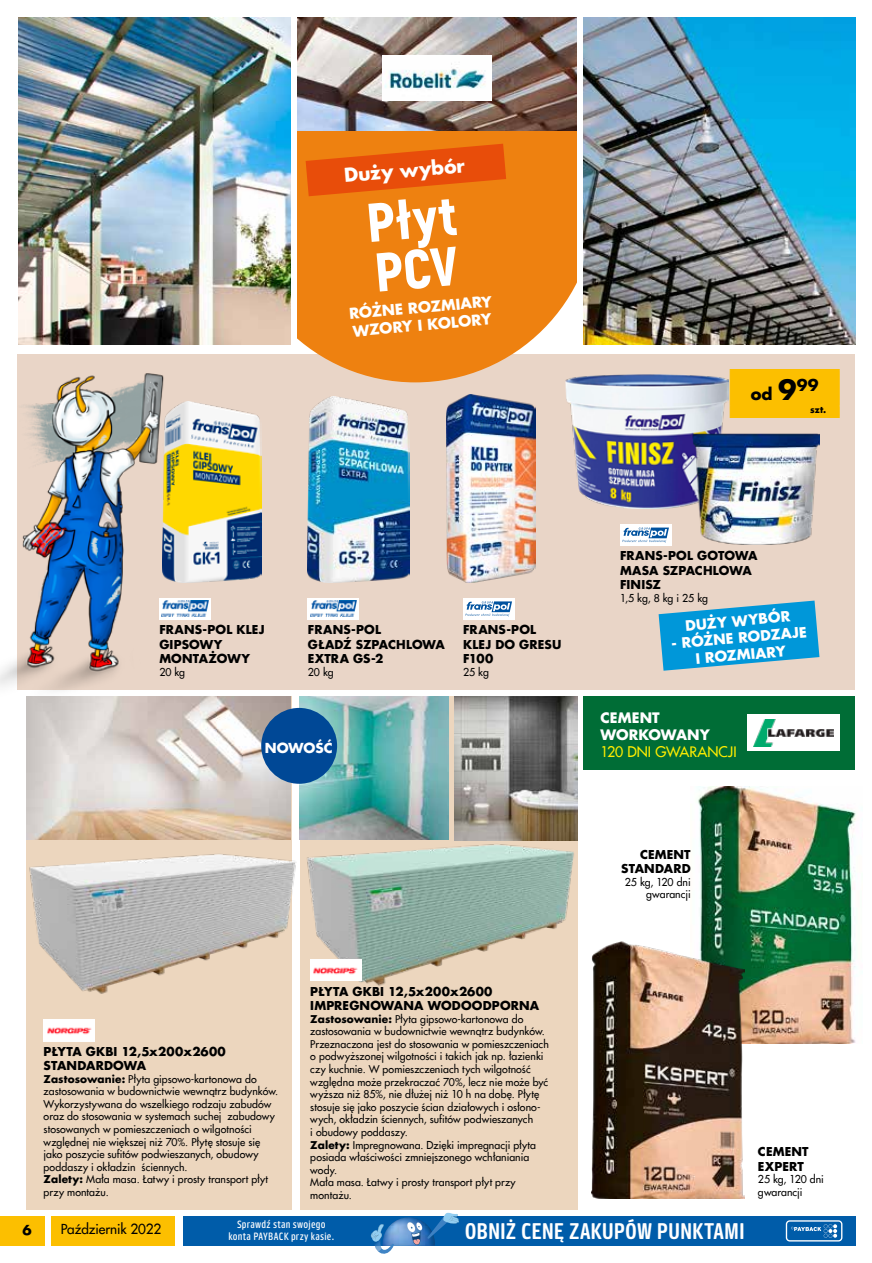
<style>
.page{position:relative;width:872px;height:1263px;background:#fff}
.page>*{position:absolute;margin:0;border:0;box-sizing:border-box;transform-origin:0 0}
.t1{font:900 54.6px/50.1px "Akrobat";color:#fff}
.t2{font:22.5px "PAYBACK";letter-spacing:-.005em;color:#fff}
.t3{font:700 18.75px "Futura Pl";color:#fff}
.t4{font:700 16.2px "Futura Pl";color:#000}
.t5{font:700 14.7px/17.7px "Futura Pl";color:#fff}
.t6{font:700 14.1px/17px "Futura Pl";letter-spacing:.005em;color:#fff;text-align:center}
.t7{font:14.1px "Futura Pl";color:#ffed00}
.t8{font:13.5px "Futura Pl";letter-spacing:-.01em;color:#000}
.t9{font:700 13.5px "Futura Pl";letter-spacing:-.005em;color:#fff}
.t10{font:700 13.5px "Futura Pl";color:#000}
.t11{font:700 12px/14.4px "Futura Pl";letter-spacing:.01em;color:#000}
.t12{font:10.5px/12.6px "Futura Pl";letter-spacing:.005em;color:#000}
.t13{font:300 10.5px/12.6px "PAYBACK";letter-spacing:.025em;color:#fff;text-align:center}
.t14{font:700 9px "Futura Pl";color:#000}
.s1{font-size:27px}
.s2{font-weight:700}
</style>
<div class="page">
<div style="left:17px;top:354px;width:838px;height:336px;background:#e9d5c7"></div>
<div style="left:300px;top:696px;width:277px;height:514px;background:#ecd6be"></div>
<div style="left:27px;top:696px;width:265px;height:514px;background:#ecd6be"></div>
<img style="left:27px;top:696px;width:264px;height:98px">
<img style="left:300px;top:696px;width:148px;height:141px">
<img style="left:454px;top:696px;width:123px;height:141px">
<img style="left:297px;top:17px;width:280px;height:115px">
<img style="left:698px;top:786px;width:158px;height:257px">
<img style="left:591px;top:942px;width:153px;height:257px">
<svg style="left:297px;top:132px;width:280px;height:250px;background:#ee8b25"></svg>
<img style="left:18px;top:17px;width:272px;height:327px">
<img style="left:584px;top:17px;width:271px;height:327px">
<img style="left:446px;top:395px;width:89px;height:188px">
<img style="left:308px;top:397px;width:101px;height:186px">
<img style="left:185px;top:401px;width:76px;height:182px">
<img style="left:565px;top:374px;width:163px;height:135px">
<img style="left:692px;top:433px;width:127px;height:111px">
<img style="left:26px;top:794px;width:305px;height:260px">
<img style="left:263px;top:837px;width:315px;height:155px">
<img style="left:382px;top:55px;width:110px;height:46px">
<svg style="left:185px;top:598px;width:25px;height:22px"></svg>
<img style="left:185px;top:601px;width:23px;height:16px">
<svg style="left:308px;top:598px;width:51px;height:22px"></svg>
<img style="left:310px;top:601px;width:47px;height:16px">
<div style="left:463px;top:598px;width:51px;height:22px;background:#fff"></div>
<svg style="left:465px;top:601px;width:47px;height:16px"></svg>
<div style="left:620px;top:524px;width:51px;height:22px;background:#fff"></div>
<svg style="left:622px;top:527px;width:47px;height:16px"></svg>
<img style="left:44px;top:1020px;width:51px;height:21px">
<img style="left:310px;top:960px;width:51px;height:21px">
<div style="left:261px;top:708px;width:76px;height:76px;background:#004896;border-radius:50%"></div>
<svg style="left:306px;top:144px;width:200px;height:52px;background:#e95d0b"></svg>
<svg style="left:658px;top:601px;width:161px;height:70px"></svg>
<div style="left:583px;top:696px;width:272px;height:73px;background:#006d36"></div>
<hr style="left:729px;top:369px;width:110px;height:1px;background:#fcbf00">
<div style="left:729px;top:370px;width:110px;height:47px;background:#fcbf00"></div>
<hr style="left:729px;top:417px;width:110px;height:1px;background:#fcbf00">
<div style="left:747px;top:715px;width:92px;height:36px;background:#fff"></div>
<img style="left:753px;top:720px;width:80px;height:26px">
<div style="left:51px;top:1216px;width:124px;height:30px;background:#fcbf00"></div>
<div style="left:0;top:1216px;width:45px;height:30px;background:#fcbf00"></div>
<img style="left:0;top:373px;width:185px;height:369px">
<div style="left:183px;top:1216px;width:672px;height:30px;background:#005ca9"></div>
<img style="left:392px;top:1217px;width:15px;height:29px">
<svg style="left:407px;top:1212px;width:52px;height:34px"></svg>
<svg style="left:370px;top:1224px;width:24px;height:30px"></svg>
<svg style="left:791px;top:1224px;width:46px;height:14px"></svg>
<div style="left:786px;top:1220px;width:56px;height:21px;border:1px solid #fff;border-radius:3px"></div>
<h3 class="t3" style="left:343px;top:163px;width:123px;rotate:-5deg">Duży wybór</h3>
<h1 class="t1" style="left:364px;top:198px;width:92px;rotate:-5deg">Płyt<br>PCV</h1>
<h3 class="t5" style="left:348px;top:305px;width:145px;rotate:-5deg">RÓŻNE ROZMIARY<br>WZORY I KOLORY</h3>
<h3 class="t4" style="left:751px;top:384px;width:69px">od <span class="s1">9</span><sup>99</sup></h3>
<p class="t14" style="left:810px;top:404px;width:18px">szt.</p>
<p class="t11" style="left:159px;top:622px;width:107px">FRANS-POL KLEJ<br>GIPSOWY<br>MONTAŻOWY</p>
<p class="t12" style="left:159px;top:665px;width:27px">20 kg</p>
<p class="t11" style="left:308px;top:622px;width:139px">FRANS-POL<br>GŁADŹ SZPACHLOWA<br>EXTRA GS-2</p>
<p class="t12" style="left:308px;top:665px;width:27px">20 kg</p>
<p class="t11" style="left:463px;top:622px;width:100px">FRANS-POL<br>KLEJ DO GRESU<br>F100</p>
<p class="t12" style="left:463px;top:665px;width:27px">25 kg</p>
<p class="t9" style="left:265px;top:739px;width:70px">NOWOŚĆ</p>
<p class="t11" style="left:44px;top:1044px;width:184px">PŁYTA GKBI 12,5x200x2600<br>STANDARDOWA</p>
<p class="t12" style="left:44px;top:1072px;width:236px"><span class="s2">Zastosowanie:</span> Płyta gipsowo-kartonowa do zastosowania w budownictwie wewnątrz budynków.<br>Wykorzystywana do wszelkiego rodzaju zabudów oraz do stosowania w systemach suchej zabudowy stosowanych w pomieszczeniach o wilgotności względnej nie większej niż 70%. Płytę stosuje się jako poszycie sufitów podwieszanych, obudowy poddaszy i okładzin ściennych.<br><span class="s2">Zalety:</span> Mała masa. Łatwy i prosty transport płyt przy montażu.</p>
<p class="t11" style="left:310px;top:983px;width:230px">PŁYTA GKBI 12,5x200x2600<br>IMPREGNOWANA WODOODPORNA</p>
<p class="t12" style="left:310px;top:1012px;width:240px"><span class="s2">Zastosowanie:</span> Płyta gipsowo-kartonowa do zastosowania w budownictwie wewnątrz budynków.<br>Przeznaczona jest do stosowania w pomieszczeniach o podwyższonej wilgotności i takich jak np. łazienki czy kuchnie. W pomieszczeniach tych wilgotność względna może przekraczać 70%, lecz nie może być wyższa niż 85%, nie dłużej niż 10 h na dobę. Płytę stosuje się jako poszycie ścian działowych i osłono&shy;wych, okładzin ściennych, sufitów podwieszanych<br>i obudowy poddaszy.<br><span class="s2">Zalety:</span> Impregnowana. Dzięki impregnacji płyta posiada właściwości zmniejszonego wchłaniania wody.<br>Mała masa. Łatwy i prosty transport płyt przy montażu.</p>
<p class="t11" style="left:620px;top:548px;width:139px">FRANS-POL GOTOWA<br>MASA SZPACHLOWA<br>FINISZ</p>
<p class="t12" style="left:620px;top:592px;width:89px">1,5 kg, 8 kg i 25 kg</p>
<h3 class="t6" style="left:684px;top:617px;width:107px;rotate:-5deg">DUŻY WYBÓR</h3>
<h3 class="t6" style="left:670px;top:635px;width:137px;rotate:-5deg">- RÓŻNE RODZAJE<br>I ROZMIARY</h3>
<h3 class="t6" style="left:600px;top:709px;width:111px;text-align:left">CEMENT<br>WORKOWANY</h3>
<h3 class="t7" style="left:600px;top:743px;width:138px">120 DNI GWARANCJI</h3>
<p class="t11" style="left:621px;top:847px;width:71px;text-align:right">CEMENT<br>STANDARD</p>
<p class="t12" style="left:625px;top:876px;width:67px;text-align:right">25 kg, 120 dni gwarancji</p>
<p class="t11" style="left:758px;top:1144px;width:52px">CEMENT<br>EXPERT</p>
<p class="t12" style="left:758px;top:1173px;width:67px">25 kg, 120 dni gwarancji</p>
<p class="t10" style="left:23px;top:1220px;width:11px">6</p>
<p class="t8" style="left:61px;top:1220px;width:102px">Październik 2022</p>
<h2 class="t2" style="left:465px;top:1219px;width:281px">OBNIŻ CENĘ ZAKUPÓW PUNKTAMI</h2>
<p class="t13" style="left:228px;top:1217px;width:107px">Sprawdź stan swojego konta PAYBACK przy kasie.</p>
</div>
